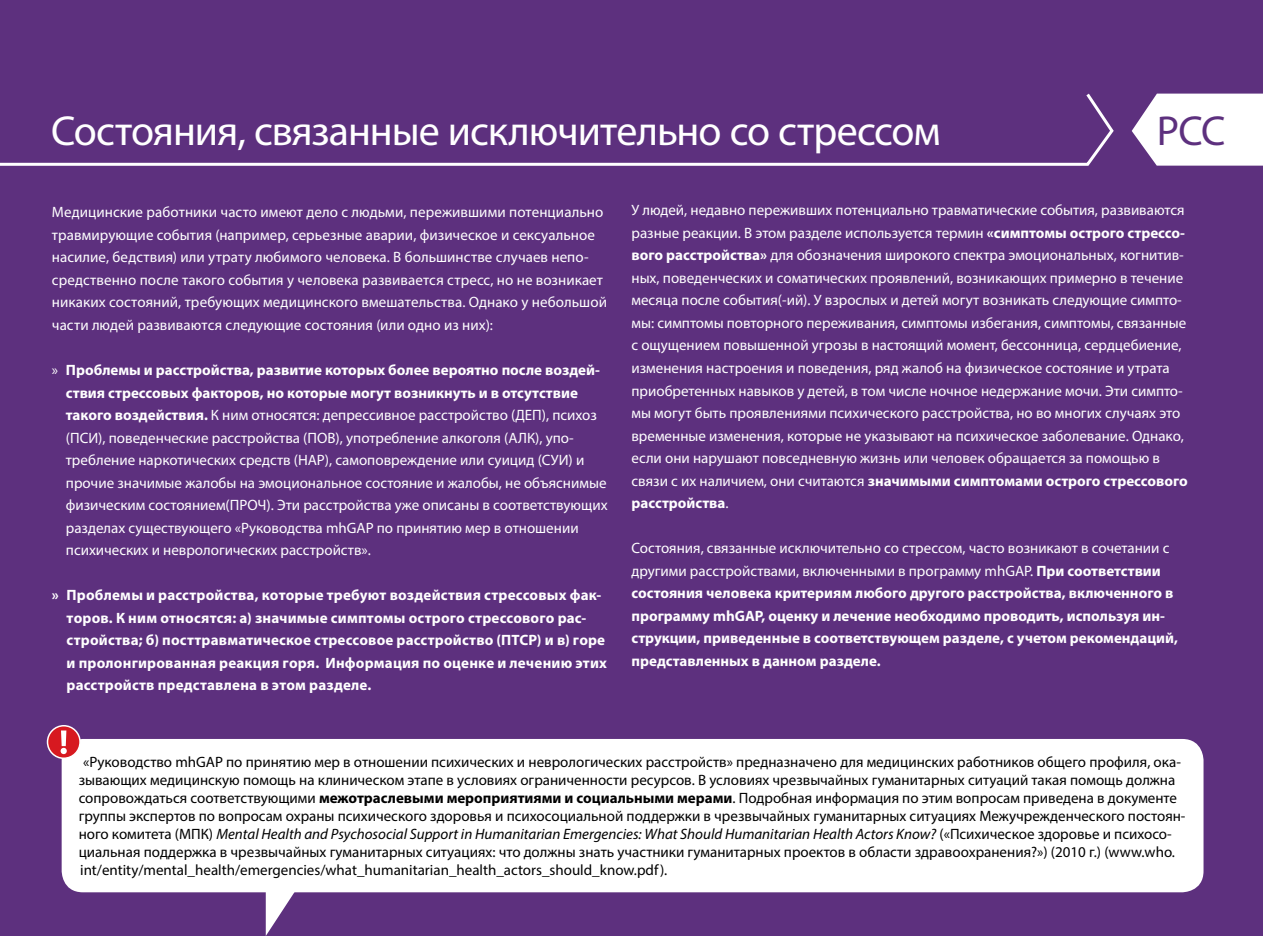
<style>
.page{position:relative;width:1263px;height:936px;background:#fff}
.page>*{position:absolute;margin:0;border:0;box-sizing:border-box;transform-origin:0 0}
.t1{font:42px "Myriad Pro";letter-spacing:-.025em;color:#fff}
.t2{font:42px "Myriad Pro";color:#5d307e}
.t3{font:15px/22.5px "Myriad Pro";color:#fff}
.t4{font:15px/18px "Myriad Pro";color:#000}
.t5{font:700 15px/22.5px "Myriad Pro";letter-spacing:.01em;color:#fff}
.s1{font-weight:700}
.s2{font-weight:400}
.s3{font-style:italic}
</style>
<div class="page">
<div style="left:0;top:0;width:1263px;height:935px;background:#5d307e"></div>
<svg style="left:1131px;top:93px;width:132px;height:73px;background:#ece6ef"></svg>
<svg style="left:0;top:93px;width:1114px;height:73px"></svg>
<svg style="left:266px;top:892px;width:40px;height:43px"></svg>
<div style="left:62px;top:739px;width:1141px;height:153px;background:#fff;border-radius:21px"></div>
<svg style="left:47px;top:725px;width:34px;height:34px"></svg>
<h1 class="t1" style="left:51px;top:105px;width:891px">Состояния, связанные исключительно со стрессом</h1>
<h1 class="t2" style="left:1157px;top:105px;width:70px">РСС</h1>
<p class="t3" style="left:52px;top:201px;width:556px">Медицинские работники часто имеют дело с людьми, пережившими потенциально травмирующие события (например, серьезные аварии, физическое и сексуальное насилие, бедствия) или утрату любимого человека. В большинстве случаев непо&shy;средственно после такого события у человека развивается стресс, но не возникает никаких состояний, требующих медицинского вмешательства. Однако у небольшой части людей развиваются следующие состояния (или одно из них):</p>
<p class="t3" style="left:66px;top:358px;width:543px;text-indent:-14px">» <span class="s1">Проблемы и расстройства, развитие которых более вероятно после воздей&shy;ствия стрессовых факторов, но которые могут возникнуть и в отсутствие такого воздействия.</span> К ним относятся: депрессивное расстройство (ДЕП), психоз (ПСИ), поведенческие расстройства (ПОВ), употребление алкоголя (АЛК), упо&shy;требление наркотических средств (НАР), самоповреждение или суицид (СУИ) и прочие значимые жалобы на эмоциональное состояние и жалобы, не объяснимые физическим состоянием(ПРОЧ). Эти расстройства уже описаны в соответствующих разделах существующего «Руководства mhGAP по принятию мер в отношении психических и неврологических расстройств».</p>
<p class="t5" style="left:67px;top:583px;width:542px;text-indent:-15px">» Проблемы и расстройства, которые требуют воздействия стрессовых фак&shy;торов. К ним относятся: а) значимые симптомы острого стрессового рас&shy;стройства; б) посттравматическое стрессовое расстройство (ПТСР) и в) горе и пролонгированная реакция горя. Информация по оценке и лечению этих расстройств представлена в этом разделе.</p>
<p class="t3" style="left:631px;top:199px;width:558px">У людей, недавно переживших потенциально травматические события, развиваются разные реакции. В этом разделе используется термин <span class="s1">«симптомы острого стрессо&shy;вого расстройства»</span> для обозначения широкого спектра эмоциональных, когнитив&shy;ных, поведенческих и соматических проявлений, возникающих примерно в течение месяца после события(-ий). У взрослых и детей могут возникать следующие симпто&shy;мы: симптомы повторного переживания, симптомы избегания, симптомы, связанные с ощущением повышенной угрозы в настоящий момент, бессонница, сердцебиение, изменения настроения и поведения, ряд жалоб на физическое состояние и утрата приобретенных навыков у детей, в том числе ночное недержание мочи. Эти симпто&shy;мы могут быть проявлениями психического расстройства, но во многих случаях это временные изменения, которые не указывают на психическое заболевание. Однако, если они нарушают повседневную жизнь или человек обращается за помощью в связи с их наличием, они считаются <span class="s1">значимыми симптомами острого стрессового расстройства</span>.</p>
<p class="t5" style="left:631px;top:536px;width:548px"><span class="s2">Состояния, связанные исключительно со стрессом, часто возникают в сочетании с другими расстройствами, включенными в программу mhGAP.</span> При соответствии состояния человека критериям любого другого расстройства, включенного в программу mhGAP, оценку и лечение необходимо проводить, используя ин&shy;струкции, приведенные в соответствующем разделе, с учетом рекомендаций, представленных в данном разделе.</p>
<p class="t4" style="left:79px;top:753px;width:1108px;text-indent:4px">«Руководство mhGAP по принятию мер в отношении психических и неврологических расстройств» предназначено для медицинских работников общего профиля, ока&shy;зывающих медицинскую помощь на клиническом этапе в условиях ограниченности ресурсов. В условиях чрезвычайных гуманитарных ситуаций такая помощь должна сопровождаться соответствующими <span class="s1">межотраслевыми мероприятиями и социальными мерами</span>. Подробная информация по этим вопросам приведена в документе группы экспертов по вопросам охраны психического здоровья и психосоциальной поддержки в чрезвычайных гуманитарных ситуациях Межучрежденческого постоян&shy;ного комитета (МПК) <span class="s3">Mental Health and Psychosocial Support in Humanitarian Emergencies: What Should Humanitarian Health Actors Know?</span> («Психическое здоровье и психосо&shy;циальная поддержка в чрезвычайных гуманитарных ситуациях: что должны знать участники гуманитарных проектов в области здравоохранения?») (2010 г.) (www.who. int/entity/mental_health/emergencies/what_humanitarian_health_actors_should_know.pdf).</p>
</div>
